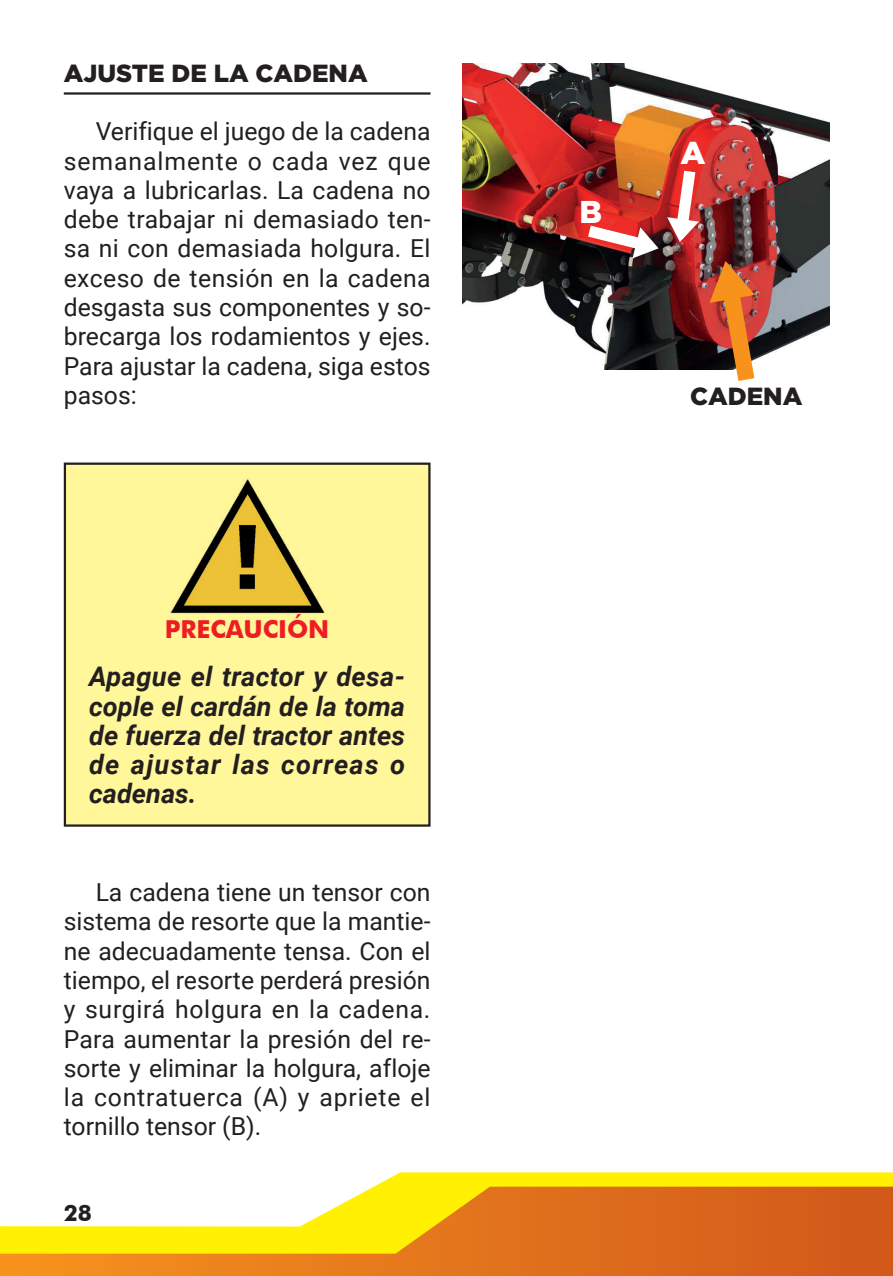
<style>
.page{position:relative;width:893px;height:1276px;background:#fff}
.page>*{position:absolute;margin:0;border:0;box-sizing:border-box;transform-origin:0 0}
.t1{font:900 31.5px "Gotham";color:#fff}
.t2{font:italic 700 27px/29.2px "Roboto";color:#231f20;text-align:justify}
.t3{font:24.75px/29.2px "Roboto";color:#231f20;text-align:justify}
.t4{font:900 24.75px "Gotham";color:#231f20}
.t5{font:700 24.75px "Futura BT";color:#ee1d23}
.t6{font:700 22.5px "Futura BT";color:#231f20}
</style>
<div class="page">
<svg style="left:375px;top:1172px;width:518px;height:14px;background:#fff10e"></svg>
<svg style="left:0;top:1186px;width:893px;height:90px"></svg>
<hr style="left:64px;top:92px;width:367px;height:3px;background:#231f20">
<div style="left:65px;top:464px;width:364px;height:361px;background:#fff79a"></div>
<div style="left:64px;top:462px;width:367px;height:364px;border:2px solid #231f20"></div>
<img style="left:170px;top:479px;width:155px;height:135px">
<img style="left:462px;top:64px;width:367px;height:305px">
<img style="left:709px;top:261px;width:46px;height:120px">
<svg style="left:588px;top:226px;width:70px;height:32px"></svg>
<svg style="left:667px;top:171px;width:32px;height:71px"></svg>
<p class="t4" style="left:64px;top:59px;width:305px">AJUSTE DE LA CADENA</p>
<p class="t3" style="left:64px;top:116px;width:368px;text-indent:32px">Verifique el juego de la cadena semanalmente o cada vez que vaya a lubricarlas. La cadena no debe trabajar ni demasiado ten&shy;sa ni con demasiada holgura. El exceso de tensión en la cadena desgasta sus componentes y so&shy;brecarga los rodamientos y ejes.<br>Para ajustar la cadena, siga estos pasos:</p>
<p class="t5" style="left:165px;top:614px;width:166px">PRECAUCIÓN</p>
<p class="t2" style="left:89px;top:661px;width:317px">Apague el tractor y desa&shy;cople el cardán de la toma de fuerza del tractor antes de ajustar las correas o cadenas.</p>
<p class="t3" style="left:64px;top:877px;width:368px;text-indent:32px">La cadena tiene un tensor con sistema de resorte que la mantie&shy;ne adecuadamente tensa. Con el tiempo, el resorte perderá presión y surgirá holgura en la cadena.<br>Para aumentar la presión del re&shy;sorte y eliminar la holgura, afloje la contratuerca (A) y apriete el tornillo tensor (B).</p>
<p class="t6" style="left:64px;top:1199px;width:30px">28</p>
<p class="t1" style="left:579px;top:193px;width:24px">B</p>
<p class="t1" style="left:680px;top:135px;width:27px">A</p>
<p class="t4" style="left:690px;top:382px;width:114px">CADENA</p>
</div>
